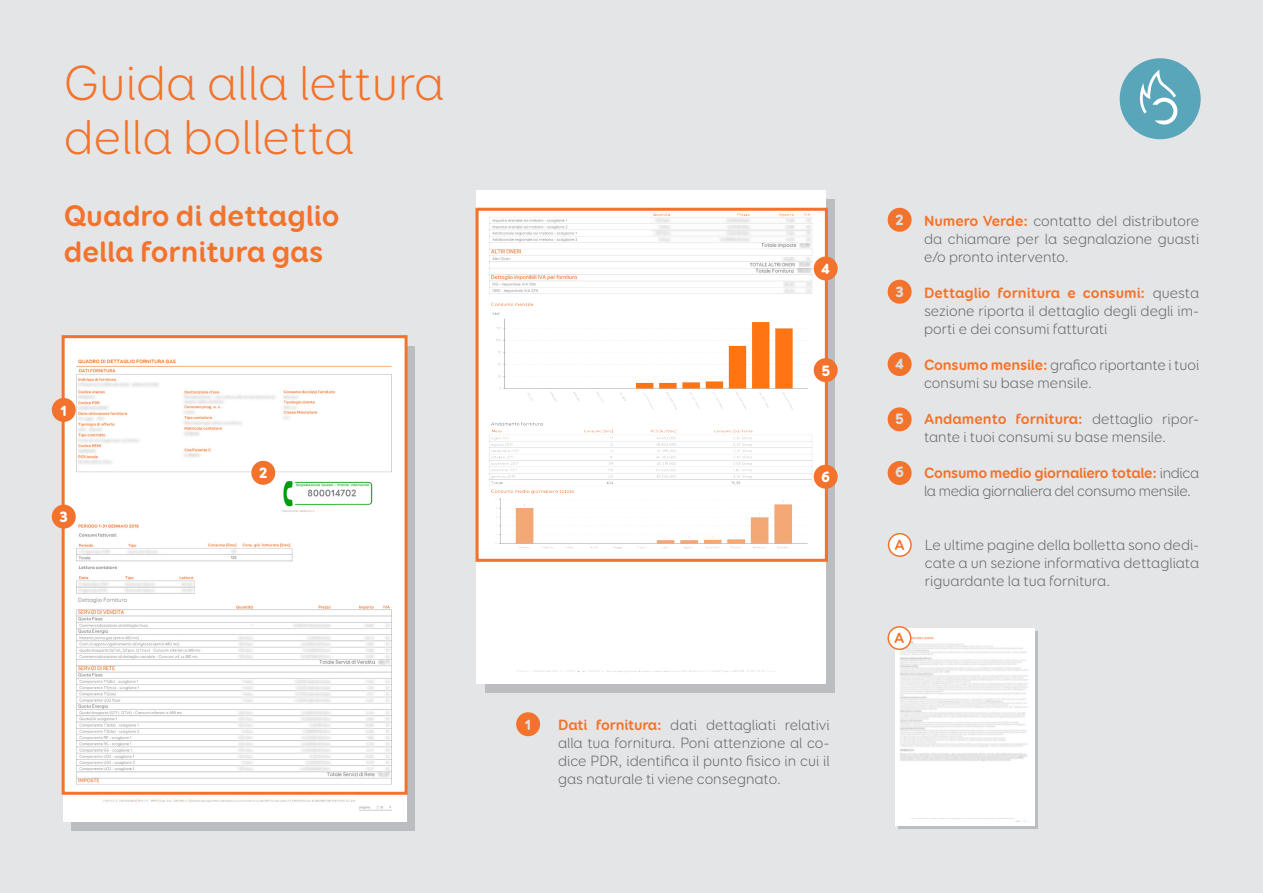
<style>
.page{position:relative;width:1263px;height:893px;background:#e4e5e7}
.page>*{position:absolute;margin:0;border:0;box-sizing:border-box;transform-origin:0 0}
.t1{font:300 49.5px/54px "Booster Next FY";color:#f3732c}
.t2{font:700 30px "Booster Next FY";color:#f3732c}
.t3{font:300 15px/18px "Booster Next FY";color:#636366;text-align:justify}
.t4{font:300 15px/18px "Booster Next FY";letter-spacing:-.02em;color:#636366}
.t5{font:900 15px "Booster Next FY";color:#fff}
.t6{font:900 15px "Booster Next FY";color:#dcdddf}
.t7{font:700 15px "Booster Next FY";color:#f3732c}
.s1{font-weight:700;color:#f3732c}
</style>
<div class="page">
<div style="left:72px;top:346px;width:343px;height:484px;background:#bcbdc0"></div>
<div style="left:63px;top:338px;width:343px;height:484px;background:#fff"></div>
<img style="left:74px;top:359px;width:318px;height:452px">
<div style="left:62px;top:335px;width:346px;height:460px;border:3px solid #f3732c"></div>
<div style="left:53px;top:399px;width:22px;height:22px;background:#f3732c;border-radius:50%"></div>
<div style="left:52px;top:398px;width:24px;height:24px;border:2px solid #f3732c;border-radius:50%"></div>
<div style="left:252px;top:462px;width:22px;height:22px;background:#f3732c;border-radius:50%"></div>
<div style="left:251px;top:461px;width:24px;height:24px;border:2px solid #f3732c;border-radius:50%"></div>
<div style="left:53px;top:505px;width:22px;height:23px;background:#f3732c;border-radius:50%"></div>
<div style="left:52px;top:505px;width:24px;height:24px;border:2px solid #f3732c;border-radius:50%"></div>
<div style="left:1120px;top:58px;width:81px;height:81px;background:#59a6ba;border-radius:50%"></div>
<svg style="left:1139px;top:70px;width:38px;height:55px"></svg>
<div style="left:517px;top:713px;width:22px;height:22px;background:#f3732c;border-radius:50%"></div>
<div style="left:516px;top:712px;width:24px;height:24px;border:2px solid #f3732c;border-radius:50%"></div>
<div style="left:888px;top:209px;width:23px;height:22px;background:#f3732c;border-radius:50%"></div>
<div style="left:888px;top:208px;width:23px;height:24px;border:2px solid #f3732c;border-radius:50%"></div>
<div style="left:888px;top:280px;width:23px;height:23px;background:#f3732c;border-radius:50%"></div>
<div style="left:888px;top:280px;width:23px;height:24px;border:2px solid #f3732c;border-radius:50%"></div>
<div style="left:888px;top:353px;width:23px;height:22px;background:#f3732c;border-radius:50%"></div>
<div style="left:888px;top:352px;width:23px;height:24px;border:2px solid #f3732c;border-radius:50%"></div>
<div style="left:888px;top:408px;width:23px;height:23px;background:#f3732c;border-radius:50%"></div>
<div style="left:888px;top:407px;width:23px;height:24px;border:2px solid #f3732c;border-radius:50%"></div>
<div style="left:888px;top:462px;width:23px;height:22px;background:#f3732c;border-radius:50%"></div>
<div style="left:888px;top:461px;width:23px;height:24px;border:2px solid #f3732c;border-radius:50%"></div>
<div style="left:485px;top:199px;width:350px;height:494px;background:#bcbdc0"></div>
<div style="left:476px;top:191px;width:350px;height:493px;background:#fff"></div>
<img style="left:489px;top:213px;width:325px;height:460px">
<div style="left:475px;top:208px;width:353px;height:354px;border:3px solid #f3732c"></div>
<div style="left:814px;top:257px;width:23px;height:23px;background:#f3732c;border-radius:50%"></div>
<div style="left:814px;top:257px;width:24px;height:23px;border:2px solid #f3732c;border-radius:50%"></div>
<div style="left:814px;top:359px;width:23px;height:22px;background:#f3732c;border-radius:50%"></div>
<div style="left:814px;top:358px;width:24px;height:24px;border:2px solid #f3732c;border-radius:50%"></div>
<div style="left:814px;top:465px;width:23px;height:23px;background:#f3732c;border-radius:50%"></div>
<div style="left:814px;top:465px;width:24px;height:24px;border:2px solid #f3732c;border-radius:50%"></div>
<div style="left:898px;top:632px;width:140px;height:197px;background:linear-gradient(to right,#bcbdc0,#bcbdc0)"></div>
<div style="left:895px;top:628px;width:140px;height:197px;background:#fff"></div>
<img style="left:899px;top:636px;width:129px;height:183px">
<div style="left:888px;top:534px;width:23px;height:22px;background:#fff;border-radius:50%"></div>
<div style="left:888px;top:533px;width:24px;height:24px;border:2px solid #f3732c;border-radius:50%"></div>
<div style="left:888px;top:627px;width:23px;height:22px;background:#fff;border-radius:50%"></div>
<div style="left:887px;top:626px;width:24px;height:24px;border:2px solid #f3732c;border-radius:50%"></div>
<p class="t1" style="left:64px;top:56px;width:382px">Guida alla lettura della bolletta</p>
<p class="t2" style="left:64px;top:197px;width:277px">Quadro di dettaglio</p>
<p class="t2" style="left:64px;top:233px;width:261px">della fornitura gas</p>
<p class="t5" style="left:60px;top:401px;width:8px">1</p>
<p class="t5" style="left:60px;top:507px;width:10px">3</p>
<p class="t5" style="left:259px;top:463px;width:10px">2</p>
<p class="t5" style="left:821px;top:259px;width:10px">4</p>
<p class="t5" style="left:821px;top:361px;width:10px">5</p>
<p class="t5" style="left:821px;top:467px;width:11px">6</p>
<p class="t6" style="left:525px;top:715px;width:8px">1</p>
<p class="t3" style="left:558px;top:716px;width:273px"><span class="s1">Dati fornitura:</span> dati dettagliati relativi alla tua fornitura. Poni attenzione al co&shy;dice PDR, identifica il punto fisico in cui il gas naturale ti viene consegnato.</p>
<p class="t6" style="left:895px;top:210px;width:10px">2</p>
<p class="t6" style="left:895px;top:282px;width:10px">3</p>
<p class="t6" style="left:895px;top:354px;width:10px">4</p>
<p class="t6" style="left:895px;top:409px;width:10px">5</p>
<p class="t6" style="left:895px;top:463px;width:11px">6</p>
<p class="t7" style="left:894px;top:536px;width:12px">A</p>
<p class="t7" style="left:894px;top:629px;width:12px">A</p>
<p class="t3" style="left:924px;top:212px;width:277px"><span class="s1">Numero Verde:</span> contatto del distributore da chiamare per la segnalazione guasti e/o pronto intervento.</p>
<p class="t3" style="left:924px;top:284px;width:277px"><span class="s1">Dettaglio fornitura e consumi:</span> questa sezione riporta il dettaglio degli degli im&shy;porti e dei consumi fatturati</p>
<p class="t3" style="left:924px;top:356px;width:277px"><span class="s1">Consumo mensile:</span> grafico riportante i tuoi consumi su base mensile.</p>
<p class="t3" style="left:924px;top:410px;width:277px"><span class="s1">Andamento fornitura:</span> dettaglio ripor&shy;tante i tuoi consumi su base mensile.</p>
<p class="t4" style="left:924px;top:464px;width:277px"><span class="s1">Consumo medio giornaliero totale:</span> indica la media giornaliera del consumo mensile.</p>
<p class="t3" style="left:925px;top:536px;width:276px">Le ultime pagine della bolletta sono dedi&shy;cate a un sezione informativa dettagliata riguardante la tua fornitura.</p>
</div>
